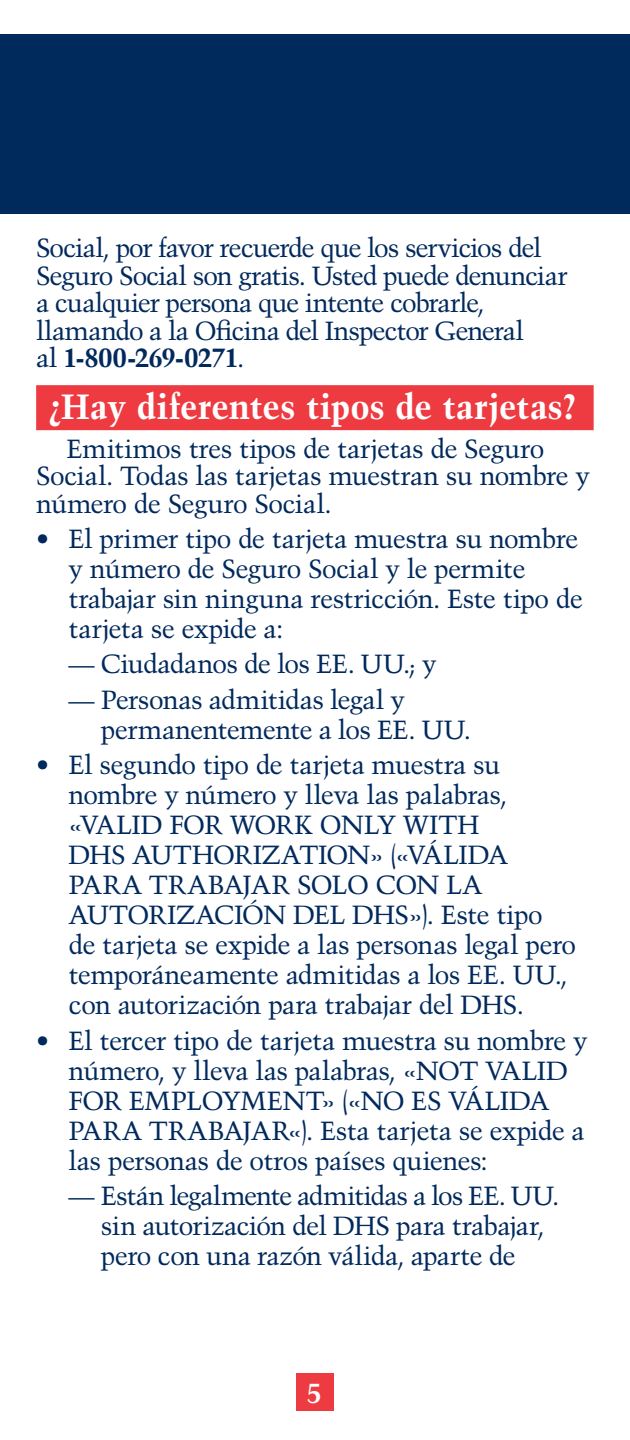
<style>
.page{position:relative;width:630px;height:1440px;background:#fff}
.page>*{position:absolute;margin:0;border:0;box-sizing:border-box;transform-origin:0 0}
.Header1_1line{font:700 35px "Trump Mediaeval";color:#fff}
.t1{font:700 27.5px "Trump Mediaeval";color:#fff}
.paragraph_format{font:26.25px/30px "Trump Mediaeval";letter-spacing:-.025em;color:#00295c}
.paragraph_format-2{font:26.25px/27.5px "Trump Mediaeval";letter-spacing:-.045em;color:#00295c}
.s1{font-weight:700}
</style>
<div class="page">
<div style="left:0;top:34px;width:630px;height:180px;background:#00295c"></div>
<div style="left:36px;top:385px;width:558px;height:45px;background:#ee3a41"></div>
<div style="left:296px;top:1373px;width:38px;height:38px;background:#ee3a41"></div>
<p class="paragraph_format-2" style="left:36px;top:234px;width:533px">Social, por favor recuerde que los servicios del Seguro Social son gratis. Usted puede denunciar a cualquier persona que intente cobrarle, llamando a la Oficina del Inspector General<br>al <span class="s1">1-800-269-0271</span>.</p>
<h1 class="Header1_1line" style="left:47px;top:385px;width:531px">¿Hay diferentes tipos de tarjetas?</h1>
<p class="paragraph_format" style="left:36px;top:434px;width:555px;line-height:27.5px;text-indent:30px">Emitimos tres tipos de tarjetas de Seguro<br>Social. Todas las tarjetas muestran su nombre y número de Seguro Social.</p>
<p class="paragraph_format" style="left:69px;top:524px;width:516px;text-indent:-32px">• El primer tipo de tarjeta muestra su nombre y número de Seguro Social y le permite trabajar sin ninguna restricción. Este tipo de tarjeta se expide a:</p>
<p class="paragraph_format" style="left:69px;top:649px;width:370px">— Ciudadanos de los EE. UU.; y</p>
<p class="paragraph_format" style="left:101px;top:684px;width:372px;text-indent:-32px">— Personas admitidas legal y permanentemente a los EE. UU.</p>
<p class="paragraph_format" style="left:69px;top:750px;width:509px;text-indent:-32px">• El segundo tipo de tarjeta muestra su nombre y número y lleva las palabras, «VALID FOR WORK ONLY WITH<br>DHS AUTHORIZATION» («VÁLIDA PARA TRABAJAR SOLO CON LA AUTORIZACIÓN DEL DHS»). Este tipo de tarjeta se expide a las personas legal pero temporáneamente admitidas a los EE. UU., con autorización para trabajar del DHS.</p>
<p class="paragraph_format" style="left:69px;top:1025px;width:521px;text-indent:-32px">• El tercer tipo de tarjeta muestra su nombre y número, y lleva las palabras, «NOT VALID FOR EMPLOYMENT» («NO ES VÁLIDA PARA TRABAJAR«). Esta tarjeta se expide a las personas de otros países quienes:</p>
<p class="paragraph_format" style="left:101px;top:1181px;width:460px;text-indent:-32px">— Están legalmente admitidas a los EE. UU. sin autorización del DHS para trabajar, pero con una razón válida, aparte de</p>
<p class="t1" style="left:307px;top:1376px;width:17px">5</p>
</div>
